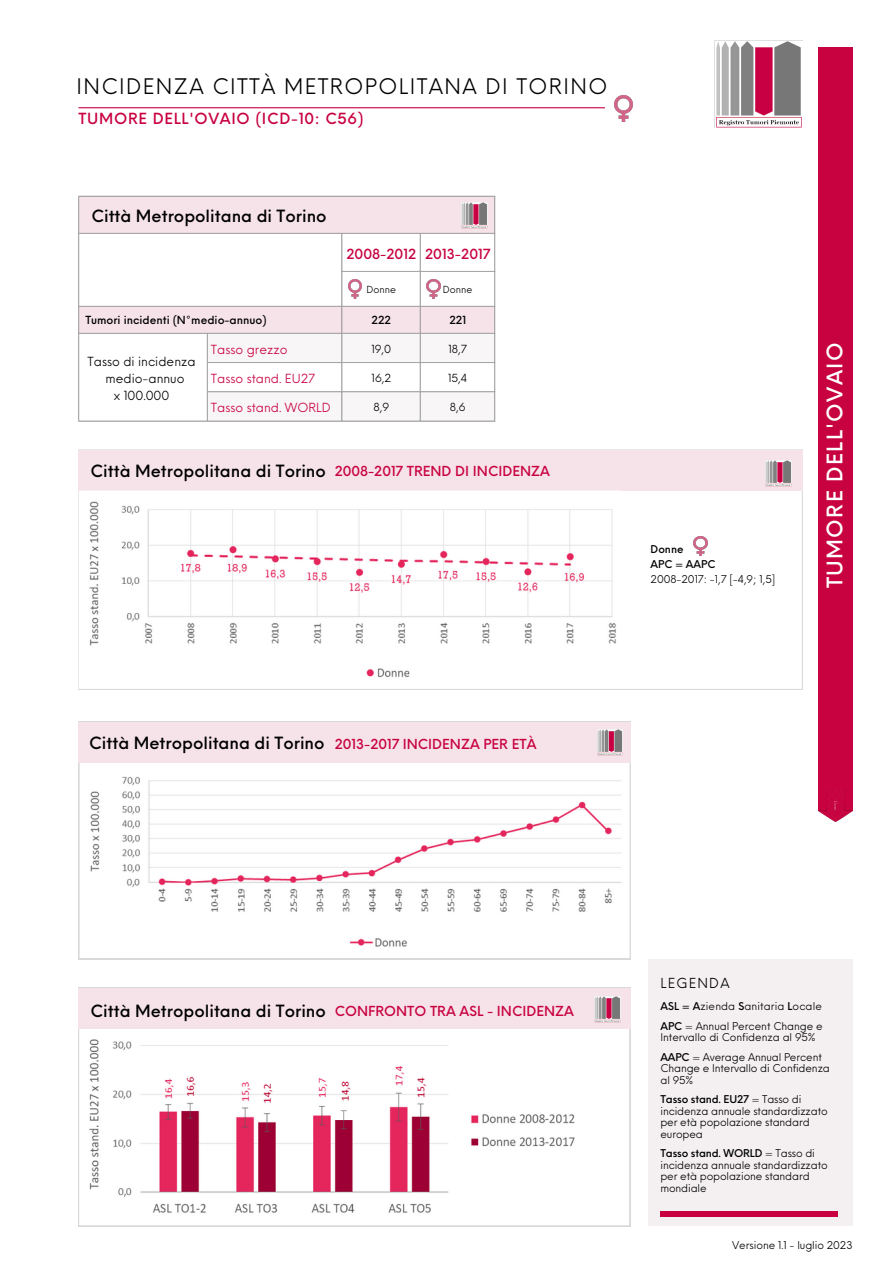
<style>
.page{position:relative;width:893px;height:1264px;background:#fff}
.page>*{position:absolute;margin:0;border:0;box-sizing:border-box;transform-origin:0 0}
.t1{font:21px "Neue Einstellung";letter-spacing:.065em;color:#000}
.t2{font:500 21px "Neue Einstellung";letter-spacing:.065em;color:#fff}
.t3{font:500 16.5px "Neue Einstellung";color:#000}
.t4{font:500 15px "Neue Einstellung";letter-spacing:.05em;color:#c80241}
.t5{font:500 13.65px "Neue Einstellung";color:#c80241}
.t6{font:500 13.5px "Neue Einstellung";color:#c80241}
.t7{font:13.5px "Neue Einstellung";letter-spacing:.09em;color:#000}
.t8{font:12.3px "Neue Einstellung";color:#c80241}
.t9{font:12.3px/17.1px "Neue Einstellung";color:#000;text-align:center}
.t10{font:500 10.95px "Neue Einstellung";color:#000}
.t11{font:10.95px "Neue Einstellung";color:#000}
.t12{font:10.5px/11.6px "Neue Einstellung";letter-spacing:-.015em;color:#000}
.t13{font:10.5px "Neue Einstellung";letter-spacing:.01em;color:#000}
.t14{font:500 10.5px "Neue Einstellung";color:#000}
.t15{font:9.6px "Neue Einstellung";color:#000}
.s1{font-weight:500}
</style>
<div class="page">
<div style="left:818px;top:48px;width:34px;height:763px;background:#c80241"></div>
<img style="left:818px;top:789px;width:34px;height:32px">
<hr style="left:78px;top:107px;width:527px;height:1px;background:#c80241">
<div style="left:78px;top:450px;width:724px;height:40px;background:#f6e3e9"></div>
<svg style="left:78px;top:1028px;width:552px;height:198px"></svg>
<img style="left:714px;top:41px;width:88px;height:86px">
<img style="left:765px;top:461px;width:26px;height:25px">
<div style="left:78px;top:987px;width:552px;height:41px;background:#f6e3e9"></div>
<img style="left:594px;top:996px;width:26px;height:26px">
<div style="left:648px;top:959px;width:204px;height:267px;background:#f4f0f1"></div>
<svg style="left:78px;top:762px;width:552px;height:197px"></svg>
<div style="left:78px;top:721px;width:552px;height:41px;background:#f6e3e9"></div>
<img style="left:597px;top:729px;width:26px;height:26px">
<img style="left:693px;top:536px;width:14px;height:19px">
<div style="left:660px;top:1210px;width:177px;height:6px;background:#c80241"></div>
<img style="left:614px;top:96px;width:18px;height:26px">
<svg style="left:79px;top:197px;width:415px;height:136px"></svg>
<svg style="left:208px;top:334px;width:286px;height:87px"></svg>
<hr style="left:78px;top:196px;width:1px;height:225px;background:#a6a6a6">
<hr style="left:207px;top:333px;width:1px;height:88px;background:#a6a6a6">
<hr style="left:341px;top:233px;width:1px;height:188px;background:#a6a6a6">
<hr style="left:420px;top:233px;width:1px;height:188px;background:#a6a6a6">
<hr style="left:494px;top:196px;width:1px;height:225px;background:#a6a6a6">
<hr style="left:78px;top:196px;width:417px;height:1px;background:#a6a6a6">
<hr style="left:78px;top:233px;width:417px;height:1px;background:#a6a6a6">
<hr style="left:341px;top:271px;width:154px;height:1px;background:#a6a6a6">
<hr style="left:78px;top:306px;width:417px;height:1px;background:#a6a6a6">
<hr style="left:78px;top:333px;width:417px;height:1px;background:#a6a6a6">
<hr style="left:207px;top:362px;width:288px;height:1px;background:#a6a6a6">
<hr style="left:207px;top:391px;width:288px;height:1px;background:#a6a6a6">
<hr style="left:78px;top:421px;width:417px;height:1px;background:#a6a6a6">
<img style="left:348px;top:279px;width:14px;height:19px">
<img style="left:427px;top:279px;width:13px;height:19px">
<img style="left:461px;top:202px;width:26px;height:26px">
<img style="left:81px;top:490px;width:539px;height:188px">
<img style="left:85px;top:769px;width:539px;height:180px">
<img style="left:81px;top:1031px;width:498px;height:185px">
<p class="t1" style="left:76px;top:68px;width:532px">INCIDENZA CITTÀ METROPOLITANA DI TORINO</p>
<p class="t4" style="left:78px;top:105px;width:286px">TUMORE DELL'OVAIO (ICD-10: C56)</p>
<p class="t3" style="left:91px;top:201px;width:237px">Città Metropolitana di Torino</p>
<p class="t5" style="left:346px;top:241px;width:71px">2008-2012</p>
<p class="t5" style="left:425px;top:241px;width:67px">2013-2017</p>
<p class="t15" style="left:366px;top:281px;width:31px">Donne</p>
<p class="t15" style="left:443px;top:281px;width:31px">Donne</p>
<p class="t10" style="left:85px;top:310px;width:183px">Tumori incidenti (N°medio-annuo)</p>
<p class="t10" style="left:371px;top:310px;width:21px">222</p>
<p class="t10" style="left:449px;top:310px;width:18px">221</p>
<p class="t9" style="left:88px;top:352px;width:109px">Tasso di incidenza medio-annuo</p>
<p class="t9" style="left:114px;top:386px;width:57px">x 100.000</p>
<p class="t8" style="left:211px;top:338px;width:78px">Tasso grezzo</p>
<p class="t11" style="left:371px;top:339px;width:21px">19,0</p>
<p class="t11" style="left:448px;top:339px;width:20px">18,7</p>
<p class="t8" style="left:211px;top:368px;width:106px">Tasso stand. EU27</p>
<p class="t11" style="left:371px;top:368px;width:21px">16,2</p>
<p class="t11" style="left:448px;top:368px;width:21px">15,4</p>
<p class="t8" style="left:211px;top:397px;width:121px">Tasso stand. WORLD</p>
<p class="t11" style="left:373px;top:397px;width:17px">8,9</p>
<p class="t11" style="left:450px;top:397px;width:17px">8,6</p>
<p class="t3" style="left:91px;top:456px;width:237px">Città Metropolitana di Torino</p>
<p class="t6" style="left:334px;top:459px;width:217px">2008-2017 TREND DI INCIDENZA</p>
<p class="t14" style="left:650px;top:539px;width:35px">Donne</p>
<p class="t14" style="left:650px;top:554px;width:66px">APC = AAPC</p>
<p class="t12" style="left:650px;top:572px;width:126px">2008-2017: -1,7 [-4,9; 1,5]</p>
<p class="t2" style="left:816px;top:588px;width:247px;rotate:-90deg">TUMORE DELL'OVAIO</p>
<p class="t3" style="left:89px;top:728px;width:237px">Città Metropolitana di Torino</p>
<p class="t6" style="left:334px;top:731px;width:203px">2013-2017 INCIDENZA PER ETÀ</p>
<p class="t3" style="left:91px;top:996px;width:237px">Città Metropolitana di Torino</p>
<p class="t6" style="left:334px;top:998px;width:241px">CONFRONTO TRA ASL - INCIDENZA</p>
<p class="t7" style="left:660px;top:971px;width:71px">LEGENDA</p>
<p class="t13" style="left:660px;top:997px;width:163px"><span class="s1">ASL = A</span>zienda <span class="s1">S</span>anitaria <span class="s1">L</span>ocale</p>
<p class="t12" style="left:660px;top:1019px;width:164px"><span class="s1">APC</span> = Annual Percent Change e<br>Intervallo di Confidenza al 95%</p>
<p class="t12" style="left:660px;top:1050px;width:171px"><span class="s1">AAPC</span> = Average Annual Percent<br>Change e Intervallo di Confidenza al 95%</p>
<p class="t12" style="left:660px;top:1092px;width:169px"><span class="s1">Tasso stand. EU27</span> = Tasso di incidenza annuale standardizzato per età popolazione standard europea</p>
<p class="t12" style="left:660px;top:1146px;width:169px"><span class="s1">Tasso stand. WORLD</span> = Tasso di incidenza annuale standardizzato per età popolazione standard mondiale</p>
<p class="t12" style="left:732px;top:1238px;width:122px">Versione 1.1 - luglio 2023</p>
</div>
